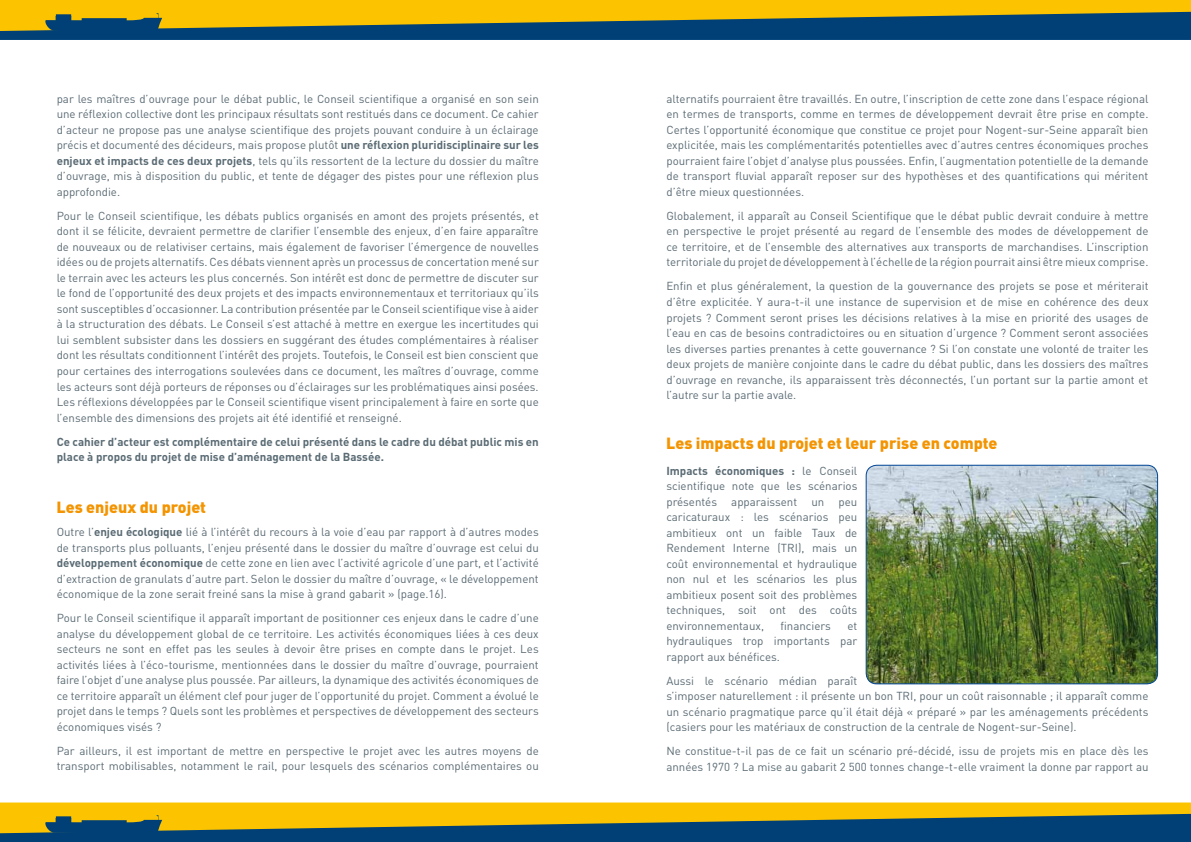
<style>
.page{position:relative;width:1191px;height:842px;background:#fff}
.page>*{position:absolute;margin:0;border:0;box-sizing:border-box;transform-origin:0 0}
.t1{font:900 16px "DIN";color:#f39400}
.t2{font:11.5px/15.5px "DIN";color:#5a6b74;text-align:justify}
.t3{font:700 11.5px/15.5px "DIN";color:#5a6b74}
.s1{font-weight:700}
</style>
<div class="page">
<svg style="left:0;top:802px;width:1190px;height:12px;background:#fcc60b"></svg>
<svg style="left:0;top:1px;width:1190px;height:39px;background:#7d813c"></svg>
<svg style="left:0;top:814px;width:1190px;height:28px;background:#4c6852"></svg>
<img style="left:866px;top:465px;width:291px;height:219px">
<div style="left:866px;top:465px;width:291px;height:219px;border:1px solid #004595;border-radius:11px"></div>
<p class="t2" style="left:57px;top:91px;width:483px">par les maîtres d’ouvrage pour le débat public, le Conseil scientifique a organisé en son sein une réflexion collective dont les principaux résultats sont restitués dans ce document. Ce cahier d’acteur ne propose pas une analyse scientifique des projets pouvant conduire à un éclairage précis et documenté des décideurs, mais propose plutôt <span class="s1">une réflexion pluridisciplinaire sur les enjeux et impacts de ces deux projets</span>, tels qu’ils ressortent de la lecture du dossier du maître d’ouvrage, mis à disposition du public, et tente de dégager des pistes pour une réflexion plus approfondie.</p>
<p class="t2" style="left:57px;top:208px;width:483px">Pour le Conseil scientifique, les débats publics organisés en amont des projets présentés, et dont il se félicite, devraient permettre de clarifier l’ensemble des enjeux, d’en faire apparaître de nouveaux ou de relativiser certains, mais également de favoriser l’émergence de nouvelles idées ou de projets alternatifs. Ces débats viennent après un processus de concertation mené sur le terrain avec les acteurs les plus concernés. Son intérêt est donc de permettre de discuter sur le fond de l’opportunité des deux projets et des impacts environnementaux et territoriaux qu’ils sont susceptibles d’occasionner. La contribution présentée par le Conseil scientifique vise à aider à la structuration des débats. Le Conseil s’est attaché à mettre en exergue les incertitudes qui lui semblent subsister dans les dossiers en suggérant des études complémentaires à réaliser dont les résultats conditionnent l’intérêt des projets. Toutefois, le Conseil est bien conscient que pour certaines des interrogations soulevées dans ce document, les maîtres d’ouvrage, comme les acteurs sont déjà porteurs de réponses ou d’éclairages sur les problématiques ainsi posées.<br>Les réflexions développées par le Conseil scientifique visent principalement à faire en sorte que l’ensemble des dimensions des projets ait été identifié et renseigné.</p>
<p class="t3" style="left:57px;top:433px;width:483px">Ce cahier d’acteur est complémentaire de celui présenté dans le cadre du débat public mis en place à propos du projet de mise d’aménagement de la Bassée.</p>
<h1 class="t1" style="left:56px;top:496px;width:151px">Les enjeux du projet</h1>
<p class="t2" style="left:57px;top:524px;width:483px">Outre l’<span class="s1">enjeu écologique</span> lié à l’intérêt du recours à la voie d’eau par rapport à d’autres modes de transports plus polluants, l’enjeu présenté dans le dossier du maître d’ouvrage est celui du <span class="s1">développement économique</span> de cette zone en lien avec l’activité agricole d’une part, et l’activité d’extraction de granulats d’autre part. Selon le dossier du maître d’ouvrage, « le développement économique de la zone serait freiné sans la mise à grand gabarit » (page.16).</p>
<p class="t2" style="left:57px;top:610px;width:483px">Pour le Conseil scientifique il apparaît important de positionner ces enjeux dans le cadre d’une analyse du développement global de ce territoire. Les activités économiques liées à ces deux secteurs ne sont en effet pas les seules à devoir être prises en compte dans le projet. Les activités liées à l’éco-tourisme, mentionnées dans le dossier du maître d’ouvrage, pourraient faire l’objet d’une analyse plus poussée. Par ailleurs, la dynamique des activités économiques de ce territoire apparaît un élément clef pour juger de l’opportunité du projet. Comment a évolué le projet dans le temps ? Quels sont les problèmes et perspectives de développement des secteurs économiques visés ?</p>
<p class="t2" style="left:57px;top:743px;width:483px">Par ailleurs, il est important de mettre en perspective le projet avec les autres moyens de transport mobilisables, notamment le rail, pour lesquels des scénarios complémentaires ou</p>
<p class="t2" style="left:666px;top:91px;width:483px">alternatifs pourraient être travaillés. En outre, l’inscription de cette zone dans l’espace régional en termes de transports, comme en termes de développement devrait être prise en compte.<br>Certes l’opportunité économique que constitue ce projet pour Nogent-sur-Seine apparaît bien explicitée, mais les complémentarités potentielles avec d’autres centres économiques proches pourraient faire l’objet d’analyse plus poussées. Enfin, l’augmentation potentielle de la demande de transport fluvial apparaît reposer sur des hypothèses et des quantifications qui méritent d’être mieux questionnées.</p>
<p class="t2" style="left:666px;top:208px;width:483px">Globalement, il apparaît au Conseil Scientifique que le débat public devrait conduire à mettre en perspective le projet présenté au regard de l’ensemble des modes de développement de ce territoire, et de l’ensemble des alternatives aux transports de marchandises. L’inscription territoriale du projet de développement à l’échelle de la région pourrait ainsi être mieux comprise.</p>
<p class="t2" style="left:666px;top:278px;width:483px">Enfin et plus généralement, la question de la gouvernance des projets se pose et mériterait d’être explicitée. Y aura-t-il une instance de supervision et de mise en cohérence des deux projets ? Comment seront prises les décisions relatives à la mise en priorité des usages de l’eau en cas de besoins contradictoires ou en situation d’urgence ? Comment seront associées les diverses parties prenantes à cette gouvernance ? Si l’on constate une volonté de traiter les deux projets de manière conjointe dans le cadre du débat public, dans les dossiers des maîtres d’ouvrage en revanche, ils apparaissent très déconnectés, l’un portant sur la partie amont et l’autre sur la partie avale.</p>
<h1 class="t1" style="left:666px;top:432px;width:333px">Les impacts du projet et leur prise en compte</h1>
<p class="t2" style="left:666px;top:462px;width:192px"><span class="s1">Impacts économiques :</span> le Conseil scientifique note que les scénarios présentés apparaissent un peu caricaturaux : les scénarios peu ambitieux ont un faible Taux de Rendement Interne (TRI), mais un coût environnemental et hydraulique non nul et les scénarios les plus ambitieux posent soit des problèmes techniques, soit ont des coûts environnementaux,</p>
<p class="t2" style="left:780px;top:617px;width:52px">financiers</p>
<p class="t2" style="left:666px;top:617px;width:192px;text-indent:181px">et hydrauliques trop importants par rapport aux bénéfices.</p>
<p class="t2" style="left:666px;top:672px;width:483px;text-align:left">Aussi le scénario médian paraît<br>s’imposer naturellement : il présente un bon TRI, pour un coût raisonnable ; il apparaît comme un scénario pragmatique parce qu’il était déjà « préparé » par les aménagements précédents (casiers pour les matériaux de construction de la centrale de Nogent-sur-Seine).</p>
<p class="t2" style="left:666px;top:743px;width:483px">Ne constitue-t-il pas de ce fait un scénario pré-décidé, issu de projets mis en place dès les années 1970 ? La mise au gabarit 2 500 tonnes change-t-elle vraiment la donne par rapport au</p>
</div>
